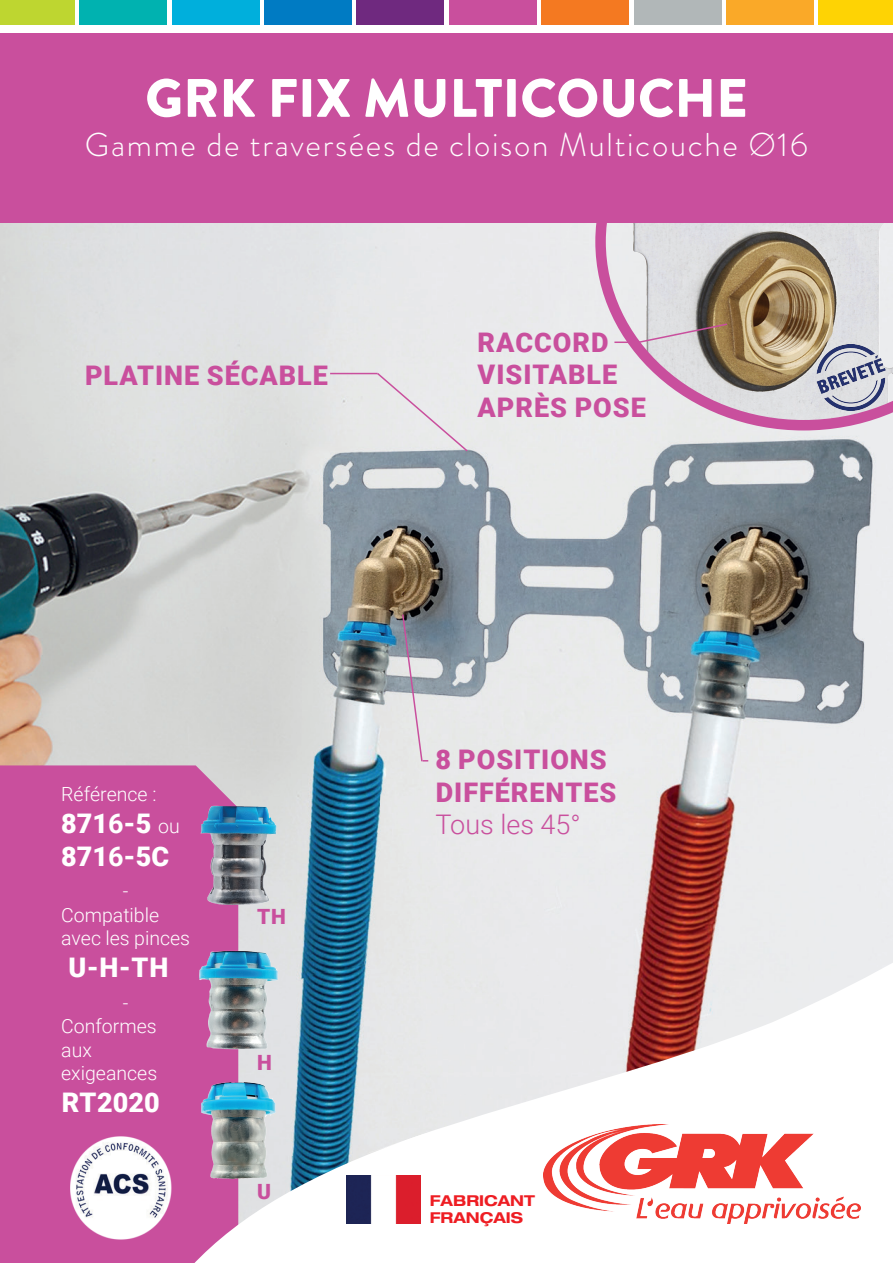
<style>
.page{position:relative;width:893px;height:1263px;background:#fff}
.page>*{position:absolute;margin:0;border:0;box-sizing:border-box;transform-origin:0 0}
.t1{font:900 54px "Brandon Grotesque";color:#fff}
.t2{font:300 33px "Brandon Grotesque";letter-spacing:.05em;color:#fff}
.t3{font:900 27px/32.4px "Roboto";letter-spacing:.035em;color:#c94f9d}
.t4{font:900 27px/32.4px "Roboto";color:#fff}
.t5{font:300 27px "Roboto";color:#c94f9d}
.t6{font:900 21px "Roboto";color:#c94f9d}
.t7{font:300 19.5px/23.4px "Roboto";color:#fff}
.t8{font:700 expanded 15px/17.2px "Helvetica Neue LT Pro";color:#ee1d23}
.s1{font-weight:700}
.s2{font-weight:300;font-size:19.5px}
</style>
<div class="page">
<img style="left:0;top:222px;width:893px;height:725px">
<svg style="left:595px;top:222px;width:298px;height:208px;background:#c8b8b5"></svg>
<div style="left:0;top:765px;width:238px;height:498px;background:#c94f9d"></div>
<svg style="left:191px;top:947px;width:702px;height:316px"></svg>
<img style="left:543px;top:1124px;width:317px;height:100px">
<div style="left:0;top:0;width:75px;height:25px;background:#bed630"></div>
<div style="left:80px;top:0;width:87px;height:25px;background:#00b2b0"></div>
<div style="left:172px;top:0;width:87px;height:25px;background:#00afdc"></div>
<div style="left:264px;top:0;width:88px;height:25px;background:#007bc3"></div>
<div style="left:357px;top:0;width:87px;height:25px;background:#6f297f"></div>
<div style="left:449px;top:0;width:87px;height:25px;background:#c94f9d"></div>
<div style="left:541px;top:0;width:88px;height:25px;background:#f47921"></div>
<div style="left:634px;top:0;width:87px;height:25px;background:#b1b7b8"></div>
<div style="left:726px;top:0;width:88px;height:25px;background:#faa928"></div>
<div style="left:818px;top:0;width:75px;height:25px;background:#fed304"></div>
<div style="left:0;top:33px;width:893px;height:189px;background:#c94f9d"></div>
<img style="left:347px;top:1176px;width:73px;height:48px">
<img style="left:59px;top:1124px;width:117px;height:128px">
<hr style="left:330px;top:373px;width:48px;height:1px;background:#c94f9d">
<div style="left:376px;top:371px;width:93px;height:82px;background:#e9eaea"></div>
<svg style="left:401px;top:613px;width:27px;height:150px;background:#bab9c1"></svg>
<hr style="left:614px;top:341px;width:25px;height:2px;background:#c94f9d">
<svg style="left:637px;top:322px;width:92px;height:22px;background:#baaba8"></svg>
<img style="left:810px;top:344px;width:83px;height:66px">
<img style="left:177px;top:794px;width:122px;height:122px">
<img style="left:177px;top:939px;width:122px;height:122px">
<img style="left:177px;top:1069px;width:122px;height:123px">
<h1 class="t1" style="left:145px;top:60px;width:604px">GRK FIX MULTICOUCHE</h1>
<p class="t2" style="left:85px;top:123px;width:725px">Gamme de traversées de cloison Multicouche Ø16</p>
<p class="t3" style="left:85px;top:358px;width:244px">PLATINE SÉCABLE</p>
<p class="t3" style="left:478px;top:325px;width:170px">RACCORD<br>VISITABLE<br>APRÈS POSE</p>
<p class="t7" style="left:61px;top:782px;width:97px">Référence :</p>
<p class="t4" style="left:61px;top:806px;width:120px">871<span class="s1">6</span>-5 <span class="s2">ou<br></span>871<span class="s1">6</span>-5C</p>
<p class="t7" style="left:61px;top:879px;width:130px;text-indent:62px">-<br>Compatible avec les pinces</p>
<p class="t4" style="left:68px;top:950px;width:102px">U-H-TH</p>
<p class="t7" style="left:61px;top:990px;width:97px;text-indent:62px">-<br>Conformes aux exigeances</p>
<p class="t4" style="left:62px;top:1085px;width:99px">RT2020</p>
<p class="t6" style="left:257px;top:902px;width:30px">TH</p>
<p class="t6" style="left:257px;top:1048px;width:16px">H</p>
<p class="t6" style="left:257px;top:1177px;width:15px">U</p>
<p class="t3" style="left:435px;top:742px;width:182px">8 POSITIONS<br>DIFFÉRENTES</p>
<p class="t5" style="left:435px;top:805px;width:147px">Tous les 45°</p>
<p class="t8" style="left:430px;top:1191px;width:107px">FABRICANT<br>FRANÇAIS</p>
</div>
